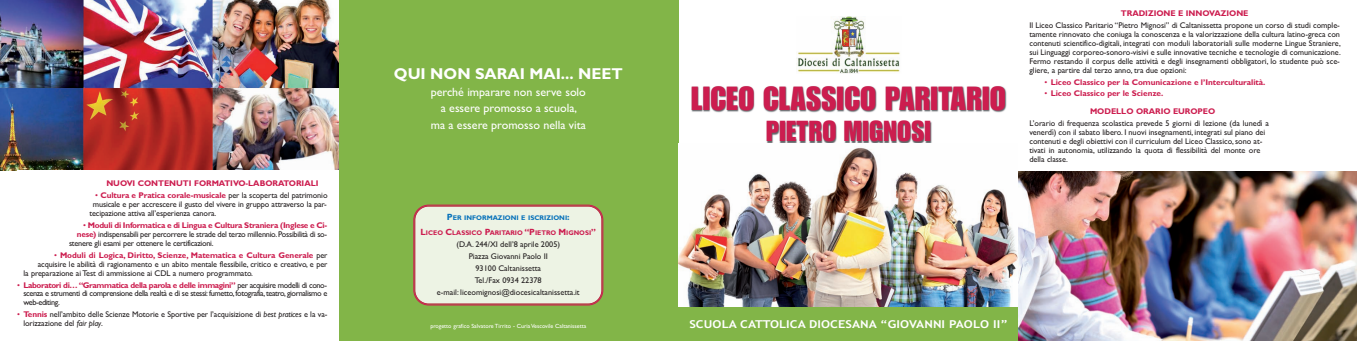
<style>
.page{position:relative;width:1357px;height:341px;background:#fff}
.page>*{position:absolute;margin:0;border:0;box-sizing:border-box;transform-origin:0 0}
.t1{font:32.62px "Impact";letter-spacing:.01em;color:#cc1d4f}
.t2{font:28.28px "Impact";letter-spacing:.01em;color:#cc1d4f}
.t3{font:15.75px "Gill Sans MT Bold OTF";color:#fff}
.t4{font:12px/16.5px "Gill Sans";color:#fff;text-align:center}
.t5{font:700 10.88px "Trebuchet MS";letter-spacing:.005em;color:#fff;scale:1.18 1}
.t6{font:8.25px/9px "Gill Sans";letter-spacing:-.01em;color:#231f20}
.t7{font:8.25px/17.9px "Gill Sans MT Bold OTF";letter-spacing:-.01em;color:#cc1d4f}
.t8{font:8.25px/8.9px "Gill Sans";letter-spacing:-.03em;color:#231f20}
.t9{font:8.25px/8.9px "Gill Sans";letter-spacing:-.045em;color:#231f20}
.t10{font:8.25px "Gill Sans MT Bold OTF";letter-spacing:-.045em;color:#cc1d4f}
.t11{font:8.25px "Gill Sans MT Bold OTF";letter-spacing:-.03em;color:#cc1d4f}
.t12{font:700 6.75px "Gill Sans";color:#cc1d4f}
.t13{font:700 6.75px "Gill Sans";color:#0671ba}
.t14{font:6px "Gill Sans";color:#fff}
.s1{font-family:"Gill Sans"}
.s2{font-family:"Gill Sans";color:#231f20}
.s3{font-family:"Gill Sans MT Bold OTF";color:#cc1d4f}
.s4{color:#cc1d4f}
.s5{font-style:italic}
.s6{font-size:9px}
</style>
<div class="page">
<div style="left:338px;top:0;width:340px;height:340px;background:#82b548"></div>
<img style="left:678px;top:81px;width:340px;height:225px">
<img style="left:796px;top:17px;width:104px;height:56px">
<img style="left:678px;top:143px;width:340px;height:37px">
<div style="left:678px;top:306px;width:340px;height:34px;background:#82b548"></div>
<img style="left:1018px;top:171px;width:338px;height:169px">
<img style="left:0;top:0;width:338px;height:170px">
<svg style="left:413px;top:204px;width:190px;height:101px"></svg>
<div style="left:414px;top:205px;width:188px;height:99px;background:#edf3e4"></div>
<p class="t7" style="left:106px;top:174px;width:214px">NUOVI CONTENUTI FORMATIVO-LABORATORIALI</p>
<p class="t7" style="left:95px;top:186px;width:234px"><span class="s1">•</span> Cultura e Pratica corale-musicale <span class="s2">per la scoperta del patrimonio</span></p>
<p class="t6" style="left:89px;top:199px;width:239px;text-indent:3px">musicale e per accrescere il gusto del vivere in gruppo attraverso la par&shy;tecipazione attiva all’esperienza canora.</p>
<p class="t11" style="left:83px;top:220px;width:246px"><span class="s1">•</span> Moduli di Informatica e di Lingua e Cultura Straniera (Inglese e Ci-</p>
<p class="t8" style="left:69px;top:229px;width:260px;text-indent:8px"><span class="s3">nese)</span> indispensabili per percorrere le strade del terzo millennio.Possibilità di so&shy;stenere gli esami per ottenere le certificazioni.</p>
<p class="t7" style="left:54px;top:245px;width:275px"><span class="s1">•</span> Moduli di Logica, Diritto, Scienze, Matematica e Cultura Generale <span class="s2">per</span></p>
<p class="t6" style="left:23px;top:259px;width:305px;text-indent:14px">acquisire le abilità di ragionamento e un abito mentale flessibile, critico e creativo, e per la preparazione ai Test di ammissione ai CDL a numero programmato.</p>
<p class="t10" style="left:17px;top:279px;width:312px"><span class="s1">•</span> Laboratori di…“Grammatica della parola e delle immagini” <span class="s2">per acquisire modelli di cono-</span></p>
<p class="t9" style="left:23px;top:288px;width:306px">scenza e strumenti di comprensione della realtà e di se stessi: fumetto, fotografia, teatro, giornalismo e web-editing.</p>
<p class="t6" style="left:23px;top:309px;width:305px;text-indent:-6px"><span class="s4">•</span> <span class="s3">Tennis</span> nell’ambito delle Scienze Motorie e Sportive per l’acquisizione di <span class="s5">best pratices</span> e la va&shy;lorizzazione del <span class="s5">fair play</span>.</p>
<h3 class="t3" style="left:394px;top:64px;width:230px">QUI NON SARAI MAI... NEET</h3>
<h3 class="t4" style="left:431px;top:83px;width:157px">perché imparare non serve solo a essere promosso a scuola,<br>ma a essere promosso nella vita</h3>
<p class="t13" style="left:447px;top:214px;width:124px"><span class="s6">P</span>ER INFORMAZIONI E ISCRIZIONI<span class="s6">:</span></p>
<p class="t12" style="left:420px;top:229px;width:177px"><span class="s6">L</span>ICEO <span class="s6">C</span>LASSICO <span class="s6">P</span>ARITARIO <span class="s6">“P</span>IETRO <span class="s6">M</span>IGNOSI<span class="s6">”</span></p>
<p class="t6" style="left:437px;top:238px;width:144px;line-height:11.9px;text-align:center">(D.A. 244/XI dell’8 aprile 2005)<br>Piazza Giovanni Paolo II<br>93100 Caltanissetta<br>Tel./Fax 0934 22378<br>e-mail: liceomignosi@diocesicaltanissetta.it</p>
<p class="t14" style="left:430px;top:322px;width:157px">progetto grafico Salvatore Tirrito - Curia Vescovile Caltanissetta</p>
<h1 class="t1" style="left:691px;top:87px;width:316px">LICEO CLASSICO PARITARIO</h1>
<h2 class="t2" style="left:766px;top:121px;width:166px">PIETRO MIGNOSI</h2>
<p class="t7" style="left:1120px;top:4px;width:129px">TRADIZIONE E INNOVAZIONE</p>
<p class="t6" style="left:1029px;top:21px;width:313px;text-align:justify">Il Liceo Classico Paritario “Pietro Mignosi” di Caltanissetta propone un corso di studi comple&shy;tamente rinnovato che coniuga la conoscenza e la valorizzazione della cultura latino-greca con contenuti scientifico-digitali, integrati con moduli laboratoriali sulle moderne Lingue Straniere, sui Linguaggi corporeo-sonoro-visivi e sulle innovative tecniche e tecnologie di comunicazione.<br>Fermo restando il corpus delle attività e degli insegnamenti obbligatori, lo studente può sce&shy;gliere, a partire dal terzo anno, tra due opzioni:</p>
<p class="t7" style="left:1044px;top:73px;width:223px"><span class="s1">•</span> Liceo Classico per la Comunicazione e l’Interculturalità.</p>
<p class="t7" style="left:1090px;top:84px;width:127px;text-indent:-46px"><span class="s1">•</span> Liceo Classico per le Scienze.<br>MODELLO ORARIO EUROPEO</p>
<p class="t6" style="left:1029px;top:118px;width:241px">L’orario di frequenza scolastica prevede 5 giorni di lezione (da lunedì a venerdì) con il sabato libero. I nuovi insegnamenti, integrati sul piano dei contenuti e degli obiettivi con il curriculum del Liceo Classico, sono at&shy;tivati in autonomia, utilizzando la quota di flessibilità del monte ore della classe.</p>
<h3 class="t5" style="left:689px;top:317px;width:271px">SCUOLA CATTOLICA DIOCESANA “GIOVANNI PAOLO II”</h3>
</div>
